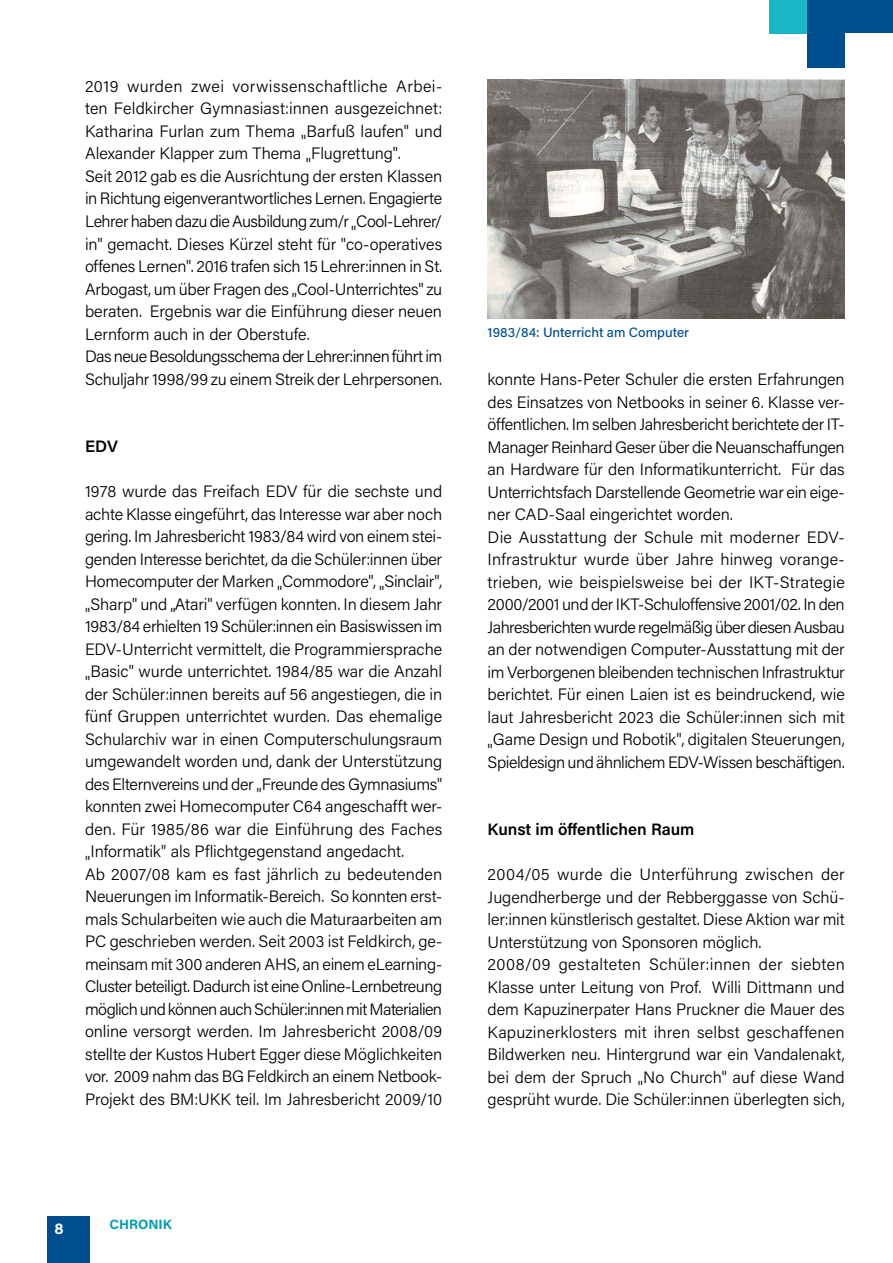
<style>
.page{position:relative;width:893px;height:1263px;background:#fff}
.page>*{position:absolute;margin:0;border:0;box-sizing:border-box;transform-origin:0 0}
.t1{font:300 16.5px/22.5px "Acumin Pro";letter-spacing:-.01em;color:#000}
.t2{font:600 16.5px "Acumin Pro";color:#000}
.t3{font:700 15px "Acumin Pro";color:#fff}
.t4{font:500 13.5px "Acumin Pro";color:#004e90}
.t5{font:700 13.5px "Acumin Pro";color:#009db3}
</style>
<div class="page">
<div style="left:47px;top:1216px;width:42px;height:47px;background:#004e90"></div>
<div style="left:840px;top:0;width:53px;height:33px;background:#004e90"></div>
<div style="left:807px;top:0;width:38px;height:68px;background:#004e90"></div>
<div style="left:769px;top:0;width:38px;height:34px;background:#1ab7c7"></div>
<img style="left:488px;top:80px;width:357px;height:239px">
<p class="t1" style="left:85px;top:74px;width:359px;text-align:justify">2019 wurden zwei vorwissenschaftliche Arbei&shy;ten Feldkircher Gymnasiast:innen ausgezeichnet:<br>Katharina Furlan zum Thema</p>
<p class="t1" style="left:301px;top:130px;width:7px">"</p>
<p class="t1" style="left:307px;top:119px;width:137px">Barfuß laufen" und</p>
<p class="t1" style="left:85px;top:142px;width:218px">Alexander Klapper zum Thema</p>
<p class="t1" style="left:306px;top:152px;width:7px">"</p>
<p class="t1" style="left:85px;top:142px;width:359px;text-indent:226px">Flugrettung".<br>Seit 2012 gab es die Ausrichtung der ersten Klassen in Richtung eigenverantwortliches Lernen. Engagierte Lehrer haben dazu die Ausbildung zum/r Cool-Lehrer/</p>
<p class="t1" style="left:85px;top:225px;width:359px;line-height:12px;text-indent:266px">"<br>in" gemacht. Dieses Kürzel steht für "co-operatives</p>
<p class="t1" style="left:85px;top:254px;width:359px">offenes Lernen". 2016 trafen sich 15 Lehrer:innen in St.<br>Arbogast, um über Fragen des</p>
<p class="t1" style="left:85px;top:277px;width:359px;text-indent:212px">Cool-Unterrichtes" zu beraten. Ergebnis war die Einführung dieser neuen Lernform auch in der Oberstufe.<br>Das neue Besoldungsschema der Lehrer:innen führt im Schuljahr 1998/99 zu einem Streik der Lehrpersonen.</p>
<p class="t1" style="left:292px;top:287px;width:7px">"</p>
<p class="t2" style="left:85px;top:435px;width:34px">EDV</p>
<p class="t1" style="left:85px;top:479px;width:359px;text-align:justify">1978 wurde das Freifach EDV für die sechste und achte Klasse eingeführt, das Interesse war aber noch gering. Im Jahresbericht 1983/84 wird von einem stei&shy;genden Interesse berichtet, da die Schüler:innen über Homecomputer der Marken</p>
<p class="t1" style="left:277px;top:580px;width:7px">"</p>
<p class="t1" style="left:282px;top:569px;width:96px">Commodore",</p>
<p class="t1" style="left:379px;top:580px;width:7px">"</p>
<p class="t1" style="left:384px;top:569px;width:59px">Sinclair",</p>
<p class="t1" style="left:85px;top:592px;width:359px;text-align:justify;text-indent:90px">Atari" verfügen konnten. In diesem Jahr 1983/84 erhielten 19 Schüler:innen ein Basiswissen im EDV-Unterricht vermittelt, die Programmiersprache</p>
<p class="t1" style="left:85px;top:670px;width:7px">"</p>
<p class="t1" style="left:85px;top:602px;width:7px">"</p>
<p class="t1" style="left:91px;top:592px;width:78px">Sharp" und</p>
<p class="t1" style="left:170px;top:602px;width:7px">"</p>
<p class="t1" style="left:85px;top:659px;width:359px;text-align:justify;text-indent:5px">Basic" wurde unterrichtet. 1984/85 war die Anzahl der Schüler:innen bereits auf 56 angestiegen, die in fünf Gruppen unterrichtet wurden. Das ehemalige Schularchiv war in einen Computerschulungsraum umgewandelt worden und, dank der Unterstützung des Elternvereins und der</p>
<p class="t1" style="left:256px;top:782px;width:7px">"</p>
<p class="t1" style="left:85px;top:772px;width:359px;text-align:justify;text-indent:177px">Freunde des Gymnasiums" konnten zwei Homecomputer C64 angeschafft wer&shy;den. Für 1985/86 war die Einführung des Faches</p>
<p class="t1" style="left:85px;top:850px;width:7px">"</p>
<p class="t1" style="left:85px;top:839px;width:359px;text-indent:5px">Informatik" als Pflichtgegenstand angedacht.<br>Ab 2007/08 kam es fast jährlich zu bedeutenden Neuerungen im Informatik-Bereich. So konnten erst&shy;mals Schularbeiten wie auch die Maturaarbeiten am PC geschrieben werden. Seit 2003 ist Feldkirch, ge&shy;meinsam mit 300 anderen AHS, an einem eLearning-Cluster beteiligt. Dadurch ist eine Online-Lernbetreung möglich und können auch Schüler:innen mit Materialien online versorgt werden. Im Jahresbericht 2008/09 stellte der Kustos Hubert Egger diese Möglichkeiten vor. 2009 nahm das BG Feldkirch an einem Netbook-Projekt des BM:UKK teil. Im Jahresbericht 2009/10</p>
<p class="t3" style="left:55px;top:1218px;width:11px">8</p>
<p class="t5" style="left:110px;top:1215px;width:64px">CHRONIK</p>
<p class="t4" style="left:488px;top:323px;width:203px">1983/84: Unterricht am Computer</p>
<p class="t1" style="left:488px;top:367px;width:359px">konnte Hans-Peter Schuler die ersten Erfahrungen des Einsatzes von Netbooks in seiner 6. Klasse ver&shy;öffentlichen. Im selben Jahresbericht berichtete der IT-Manager Reinhard Geser über die Neuanschaffungen an Hardware für den Informatikunterricht. Für das Unterrichtsfach Darstellende Geometrie war ein eige&shy;ner CAD-Saal eingerichtet worden.<br>Die Ausstattung der Schule mit moderner EDV-Infrastruktur wurde über Jahre hinweg vorange&shy;trieben, wie beispielsweise bei der IKT-Strategie 2000/2001 und der IKT-Schuloffensive 2001/02. In den Jahresberichten wurde regelmäßig über diesen Ausbau an der notwendigen Computer-Ausstattung mit der im Verborgenen bleibenden technischen Infrastruktur berichtet. Für einen Laien ist es beindruckend, wie laut Jahresbericht 2023 die Schüler:innen sich mit</p>
<p class="t1" style="left:488px;top:738px;width:7px">"</p>
<p class="t1" style="left:488px;top:727px;width:359px;text-align:center">Game Design und Robotik", digitalen Steuerungen,<br>Spieldesign und ähnlichem EDV-Wissen beschäftigen.</p>
<p class="t2" style="left:488px;top:818px;width:208px">Kunst im öffentlichen Raum</p>
<p class="t1" style="left:488px;top:862px;width:359px">2004/05 wurde die Unterführung zwischen der Jugendherberge und der Rebberggasse von Schü&shy;ler:innen künstlerisch gestaltet. Diese Aktion war mit Unterstützung von Sponsoren möglich.<br>2008/09 gestalteten Schüler:innen der siebten Klasse unter Leitung von Prof. Willi Dittmann und dem Kapuzinerpater Hans Pruckner die Mauer des Kapuzinerklosters mit ihren selbst geschaffenen Bildwerken neu. Hintergrund war ein Vandalenakt, bei dem der Spruch</p>
<p class="t1" style="left:488px;top:1065px;width:359px;text-align:right">No Church" auf diese Wand<br>gesprüht wurde. Die Schüler:innen überlegten sich,</p>
<p class="t1" style="left:638px;top:1076px;width:7px">"</p>
</div>
